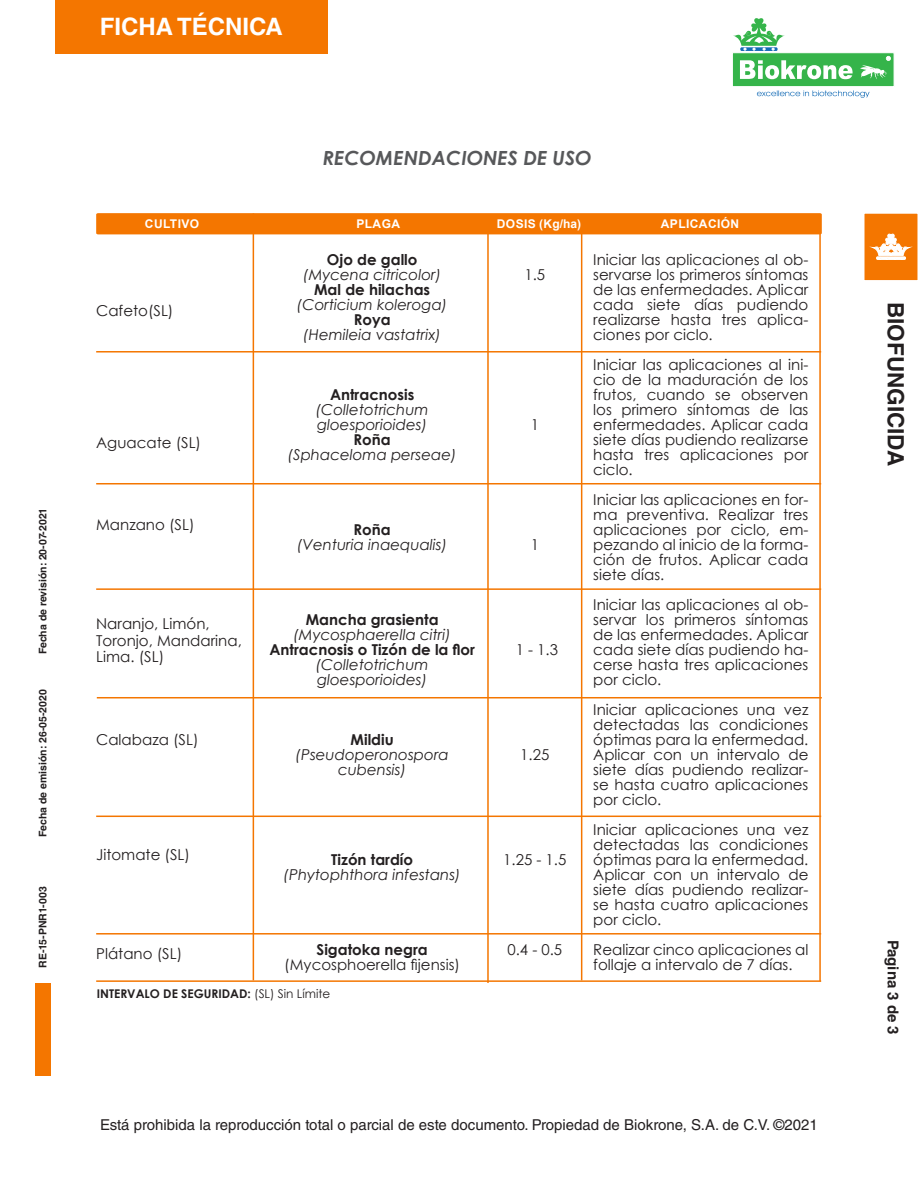
<style>
.page{position:relative;width:918px;height:1188px;background:#fff}
.page>*{position:absolute;margin:0;border:0;box-sizing:border-box;transform-origin:0 0}
.t1{font:700 24px "Helvetica LT Std";color:#fff}
.t2{font:700 22.5px "Helvetica LT Std";color:#231f20}
.t3{font:italic 700 19.5px "Century Gothic";color:#57585a}
.t4{font:15px/15px "Century Gothic";color:#231f20;text-align:justify}
.t5{font:italic 15px "Century Gothic";color:#231f20}
.t6{font:700 15px "Century Gothic";color:#231f20}
.t7{font:15px "Helvetica LT Std";color:#231f20}
.t8{font:700 15px "Helvetica LT Std";color:#231f20}
.t9{font:700 12px "Arial";letter-spacing:.035em;color:#fff}
.t10{font:700 12px "Century Gothic";color:#231f20}
.t11{font:700 10.5px "Helvetica LT Std";color:#231f20}
.s1{font-weight:400}
</style>
<div class="page">
<div style="left:35px;top:983px;width:16px;height:93px;background:#f47600"></div>
<div style="left:864px;top:213px;width:54px;height:68px;background:#f47600"></div>
<div style="left:876px;top:257px;width:30px;height:3px;border:1px solid #fff"></div>
<svg style="left:869px;top:234px;width:44px;height:25px"></svg>
<div style="left:55px;top:0;width:272px;height:54px;background:#f47600"></div>
<svg style="left:757px;top:90px;width:113px;height:8px"></svg>
<div style="left:732px;top:53px;width:162px;height:34px;background:#35b44a;border:1px solid #fff"></div>
<svg style="left:740px;top:60px;width:113px;height:19px"></svg>
<svg style="left:860px;top:56px;width:31px;height:23px"></svg>
<svg style="left:740px;top:47px;width:38px;height:4px"></svg>
<svg style="left:733px;top:18px;width:52px;height:32px"></svg>
<div style="left:96px;top:213px;width:726px;height:21px;background:#f47600"></div>
<hr style="left:253px;top:214px;width:1px;height:766px;background:#f47600">
<hr style="left:487px;top:217px;width:2px;height:766px;background:#f47600">
<hr style="left:819px;top:223px;width:2px;height:758px;background:#f47600">
<hr style="left:96px;top:816px;width:725px;height:1px;background:#f47600">
<hr style="left:96px;top:980px;width:725px;height:2px;background:#f47600">
<hr style="left:96px;top:351px;width:725px;height:2px;background:#f47600">
<hr style="left:96px;top:483px;width:725px;height:1px;background:#f47600">
<hr style="left:96px;top:933px;width:725px;height:2px;background:#f47600">
<hr style="left:581px;top:229px;width:1px;height:751px;background:#f47600">
<hr style="left:97px;top:697px;width:725px;height:1px;background:#f47600">
<hr style="left:96px;top:588px;width:725px;height:2px;background:#f47600">
<p class="t11" style="left:36px;top:654px;width:148px;rotate:-90deg">Fecha de revisión: 20-07-2021</p>
<p class="t11" style="left:36px;top:837px;width:149px;rotate:-90deg">Fecha de emisión: 26-05-2020</p>
<p class="t11" style="left:36px;top:968px;width:83px;rotate:-90deg">RE-15-PNR1-003</p>
<h1 class="t1" style="left:100px;top:12px;width:185px">FICHA TÉCNICA</h1>
<p class="t3" style="left:323px;top:143px;width:270px">RECOMENDACIONES DE USO</p>
<p class="t9" style="left:145px;top:216px;width:56px">CULTIVO</p>
<p class="t9" style="left:356px;top:216px;width:45px">PLAGA</p>
<p class="t9" style="left:497px;top:216px;width:86px">DOSIS (Kg/ha)</p>
<p class="t9" style="left:661px;top:216px;width:80px">APLICACIÓN</p>
<p class="t4" style="left:593px;top:252px;width:217px">Iniciar las aplicaciones al ob&shy;servarse los primeros síntomas de las enfermedades. Aplicar cada siete días pudiendo realizarse hasta tres aplica&shy;ciones por ciclo.</p>
<p class="t4" style="left:593px;top:357px;width:217px">Iniciar las aplicaciones al ini&shy;cio de la maduración de los frutos, cuando se observen los primero síntomas de las enfermedades. Aplicar cada siete días pudiendo realizarse hasta tres aplicaciones por ciclo.</p>
<p class="t4" style="left:593px;top:492px;width:217px">Iniciar las aplicaciones en for&shy;ma preventiva. Realizar tres aplicaciones por ciclo, em&shy;pezando al inicio de la forma&shy;ción de frutos. Aplicar cada siete días.</p>
<p class="t4" style="left:593px;top:597px;width:217px">Iniciar las aplicaciones al ob&shy;servar los primeros síntomas de las enfermedades. Aplicar cada siete días pudiendo ha&shy;cerse hasta tres aplicaciones por ciclo.</p>
<p class="t4" style="left:593px;top:702px;width:217px">Iniciar aplicaciones una vez detectadas las condiciones óptimas para la enfermedad.<br>Aplicar con un intervalo de siete días pudiendo realizar&shy;se hasta cuatro aplicaciones por ciclo.</p>
<p class="t4" style="left:593px;top:822px;width:217px">Iniciar aplicaciones una vez detectadas las condiciones óptimas para la enfermedad.<br>Aplicar con un intervalo de siete días pudiendo realizar&shy;se hasta cuatro aplicaciones por ciclo.</p>
<p class="t4" style="left:593px;top:942px;width:217px">Realizar cinco aplicaciones al follaje a intervalo de 7 días.</p>
<p class="t10" style="left:97px;top:985px;width:235px">INTERVALO DE SEGURIDAD: <span class="s1">(SL) Sin Límite</span></p>
<p class="t6" style="left:327px;top:248px;width:92px">Ojo de gallo</p>
<p class="t5" style="left:303px;top:264px;width:140px">(Mycena citricolor)</p>
<p class="t6" style="left:314px;top:278px;width:118px">Mal de hilachas</p>
<p class="t5" style="left:297px;top:294px;width:152px">(Corticium koleroga)</p>
<p class="t6" style="left:354px;top:308px;width:38px">Roya</p>
<p class="t5" style="left:303px;top:324px;width:139px">(Hemileia vastatrix)</p>
<p class="t4" style="left:524px;top:267px;width:22px">1.5</p>
<p class="t4" style="left:96px;top:303px;width:79px">Cafeto(SL)</p>
<p class="t6" style="left:330px;top:383px;width:86px">Antracnosis</p>
<p class="t5" style="left:316px;top:399px;width:114px">(Colletotrichum</p>
<p class="t5" style="left:317px;top:414px;width:112px">gloesporioides)</p>
<p class="t6" style="left:354px;top:428px;width:39px">Roña</p>
<p class="t5" style="left:288px;top:444px;width:170px">(Sphaceloma perseae)</p>
<p class="t4" style="left:531px;top:417px;width:10px">1</p>
<p class="t4" style="left:96px;top:435px;width:106px">Aguacate (SL)</p>
<p class="t4" style="left:96px;top:517px;width:100px">Manzano (SL)</p>
<p class="t6" style="left:354px;top:518px;width:39px">Roña</p>
<p class="t5" style="left:297px;top:534px;width:152px">(Venturia inaequalis)</p>
<p class="t4" style="left:531px;top:537px;width:10px">1</p>
<p class="t6" style="left:306px;top:608px;width:134px">Mancha grasienta</p>
<p class="t5" style="left:293px;top:624px;width:159px">(Mycosphaerella citri)</p>
<p class="t6" style="left:269px;top:638px;width:207px">Antracnosis o Tizón de la flor</p>
<p class="t5" style="left:316px;top:654px;width:114px">(Colletotrichum</p>
<p class="t5" style="left:317px;top:669px;width:112px">gloesporioides)</p>
<p class="t4" style="left:96px;top:615px;width:147px;line-height:16.5px;text-align:left">Naranjo, Limón,<br>Toronjo, Mandarina,<br>Lima. (SL)</p>
<p class="t4" style="left:516px;top:642px;width:44px">1 - 1.3</p>
<p class="t4" style="left:96px;top:732px;width:104px">Calabaza (SL)</p>
<p class="t6" style="left:351px;top:728px;width:45px">Mildiu</p>
<p class="t5" style="left:296px;top:744px;width:155px">(Pseudoperonospora</p>
<p class="t5" style="left:338px;top:759px;width:70px">cubensis)</p>
<p class="t4" style="left:520px;top:747px;width:31px">1.25</p>
<p class="t4" style="left:96px;top:847px;width:95px">Jitomate (SL)</p>
<p class="t6" style="left:331px;top:848px;width:83px">Tizón tardío</p>
<p class="t5" style="left:284px;top:864px;width:179px">(Phytophthora infestans)</p>
<p class="t4" style="left:503px;top:852px;width:65px">1.25 - 1.5</p>
<p class="t6" style="left:317px;top:938px;width:113px">Sigatoka negra</p>
<p class="t4" style="left:284px;top:957px;width:177px">(Mycosphoerella fijensis)</p>
<p class="t4" style="left:507px;top:942px;width:56px">0.4 - 0.5</p>
<p class="t4" style="left:96px;top:946px;width:88px">Plátano (SL)</p>
<p class="t7" style="left:100px;top:1116px;width:719px">Está prohibida la reproducción total o parcial de este documento. Propiedad de Biokrone, S.A. de C.V. ©2021</p>
<h2 class="t2" style="left:909px;top:302px;width:166px;rotate:90deg">BIOFUNGICIDA</h2>
<p class="t8" style="left:902px;top:940px;width:97px;rotate:90deg">Pagina 3 de 3</p>
</div>
